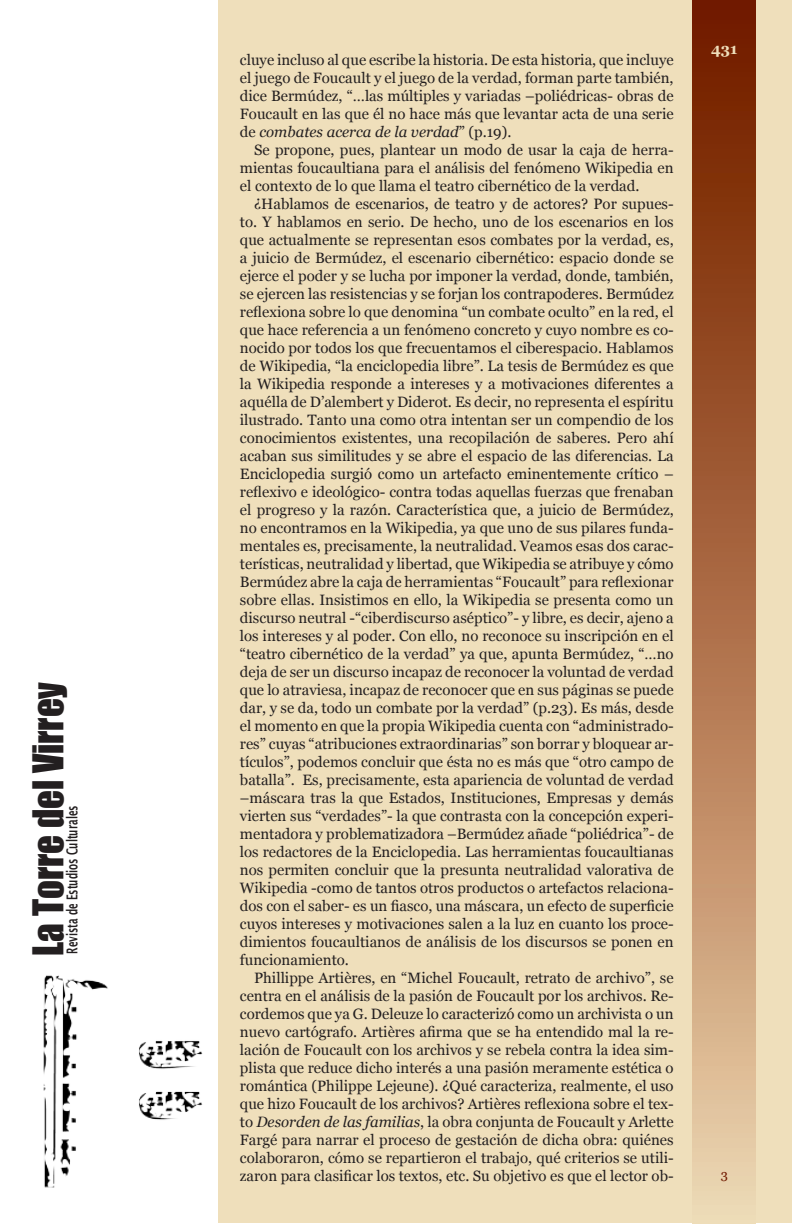
<style>
.page{position:relative;width:792px;height:1224px;background:#fff}
.page>*{position:absolute;margin:0;border:0;box-sizing:border-box;transform-origin:0 0}
.t1{font:39px "Impact";color:#231f20;scale:.95 1}
.Estilo_de_párrafo_2{font:15px/18px "Georgia";color:#231f20;text-align:justify}
.t2{font:600 15px "Lucida Sans";color:#231f20;scale:.63 1}
.t3{font:700 15px "Georgia";color:#efdfbb}
.t4{font:13px "Georgia";color:#701900}
.s1{font-style:italic}
</style>
<div class="page">
<div style="left:218px;top:0;width:574px;height:1224px;background:#efdfbb"></div>
<div style="left:693px;top:0;width:63px;height:1224px;background:linear-gradient(to bottom,#6e1200,#edd1ab)"></div>
<img style="left:43px;top:975px;width:160px;height:213px">
<h1 class="t1" style="left:18px;top:956px;width:290px;rotate:-90deg">La Torre del Virrey</h1>
<p class="t2" style="left:63px;top:954px;width:238px;rotate:-90deg">Revista de Estudios Culturales</p>
<p class="Estilo_de_párrafo_2" style="left:240px;top:51px;width:435px">cluye incluso al que escribe la historia. De esta historia, que incluye el juego de Foucault y el juego de la verdad, forman parte también, dice Bermúdez, “…las múltiples y variadas –poliédricas- obras de Foucault en las que él no hace más que levantar acta de una serie de <span class="s1">combates acerca de la verdad</span>” (p.19).</p>
<p class="Estilo_de_párrafo_2" style="left:240px;top:141px;width:435px;text-indent:14px">Se propone, pues, plantear un modo de usar la caja de herra&shy;mientas foucaultiana para el análisis del fenómeno Wikipedia en el contexto de lo que llama el teatro cibernético de la verdad.</p>
<p class="Estilo_de_párrafo_2" style="left:240px;top:195px;width:435px;text-indent:14px">¿Hablamos de escenarios, de teatro y de actores? Por supues&shy;to. Y hablamos en serio. De hecho, uno de los escenarios en los que actualmente se representan esos combates por la verdad, es, a juicio de Bermúdez, el escenario cibernético: espacio donde se ejerce el poder y se lucha por imponer la verdad, donde, también, se ejercen las resistencias y se forjan los contrapoderes. Bermúdez reflexiona sobre lo que denomina “un combate oculto” en la red, el que hace referencia a un fenómeno concreto y cuyo nombre es co&shy;nocido por todos los que frecuentamos el ciberespacio. Hablamos de Wikipedia, “la enciclopedia libre”. La tesis de Bermúdez es que la Wikipedia responde a intereses y a motivaciones diferentes a aquélla de D’alembert y Diderot. Es decir, no representa el espíritu ilustrado. Tanto una como otra intentan ser un compendio de los conocimientos existentes, una recopilación de saberes. Pero ahí acaban sus similitudes y se abre el espacio de las diferencias. La Enciclopedia surgió como un artefacto eminentemente crítico – reflexivo e ideológico- contra todas aquellas fuerzas que frenaban el progreso y la razón. Característica que, a juicio de Bermúdez, no encontramos en la Wikipedia, ya que uno de sus pilares funda&shy;mentales es, precisamente, la neutralidad. Veamos esas dos carac&shy;terísticas, neutralidad y libertad, que Wikipedia se atribuye y cómo Bermúdez abre la caja de herramientas “Foucault” para reflexionar sobre ellas. Insistimos en ello, la Wikipedia se presenta como un discurso neutral -“ciberdiscurso aséptico”- y libre, es decir, ajeno a los intereses y al poder. Con ello, no reconoce su inscripción en el “teatro cibernético de la verdad” ya que, apunta Bermúdez, “…no deja de ser un discurso incapaz de reconocer la voluntad de verdad que lo atraviesa, incapaz de reconocer que en sus páginas se puede dar, y se da, todo un combate por la verdad” (p.23). Es más, desde el momento en que la propia Wikipedia cuenta con “administrado&shy;res” cuyas “atribuciones extraordinarias” son borrar y bloquear ar&shy;tículos”, podemos concluir que ésta no es más que “otro campo de batalla”. Es, precisamente, esta apariencia de voluntad de verdad –máscara tras la que Estados, Instituciones, Empresas y demás vierten sus “verdades”- la que contrasta con la concepción experi&shy;mentadora y problematizadora –Bermúdez añade “poliédrica”- de los redactores de la Enciclopedia. Las herramientas foucaultianas nos permiten concluir que la presunta neutralidad valorativa de Wikipedia -como de tantos otros productos o artefactos relaciona&shy;dos con el saber- es un fiasco, una máscara, un efecto de superficie cuyos intereses y motivaciones salen a la luz en cuanto los proce&shy;dimientos foucaultianos de análisis de los discursos se ponen en funcionamiento.</p>
<p class="Estilo_de_párrafo_2" style="left:240px;top:969px;width:435px;text-indent:14px">Phillippe Artières, en “Michel Foucault, retrato de archivo”, se centra en el análisis de la pasión de Foucault por los archivos. Re&shy;cordemos que ya G. Deleuze lo caracterizó como un archivista o un nuevo cartógrafo. Artières afirma que se ha entendido mal la re&shy;lación de Foucault con los archivos y se rebela contra la idea sim&shy;plista que reduce dicho interés a una pasión meramente estética o romántica (Philippe Lejeune). ¿Qué caracteriza, realmente, el uso que hizo Foucault de los archivos? Artières reflexiona sobre el tex&shy;to <span class="s1">Desorden de las familias</span>, la obra conjunta de Foucault y Arlette Fargé para narrar el proceso de gestación de dicha obra: quiénes colaboraron, cómo se repartieron el trabajo, qué criterios se utili&shy;zaron para clasificar los textos, etc. Su objetivo es que el lector ob-</p>
<p class="t3" style="left:711px;top:39px;width:28px">431</p>
<p class="t4" style="left:721px;top:1167px;width:9px">3</p>
</div>
